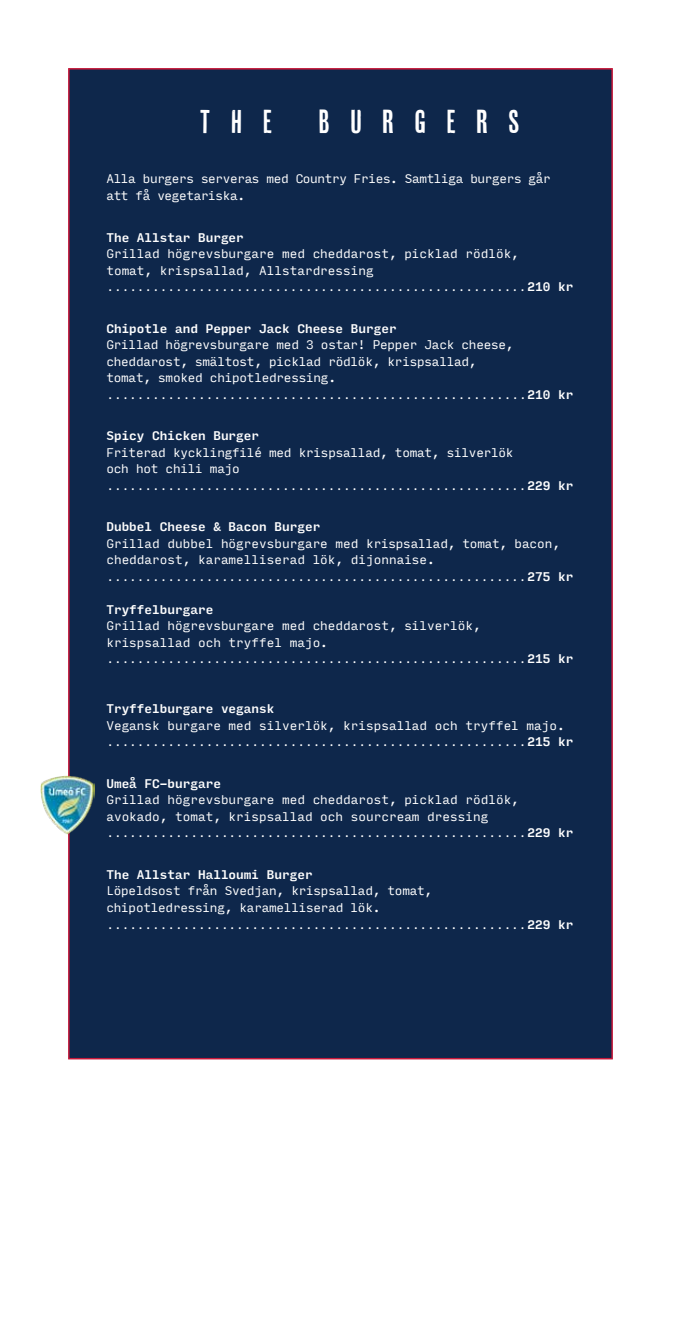
<style>
.page{position:relative;width:681px;height:1319px;background:#fff}
.page>*{position:absolute;margin:0;border:0;box-sizing:border-box;transform-origin:0 0}
.t1{font:33px "Cheap Pine Sans";letter-spacing:.6em;color:#fff}
.t2{font:12px/16.5px "Input Mono";color:#fff}
.t3{font:12px/16.5px "Input Mono";letter-spacing:-.02em;color:#fff}
.t4{font:500 12px "Input Mono";color:#fff}
.t5{font:200 12px/16.5px "Input Mono";color:#fff}
.s1{font-weight:200}
.s2{font-weight:500}
.s3{font-weight:400}
</style>
<div class="page">
<div style="left:68px;top:68px;width:544px;height:991px;background:#0e274b;border:2px solid #c51739"></div>
<img style="left:40px;top:775px;width:54px;height:59px">
<h1 class="t1" style="left:199px;top:103px;width:74px">THE</h1>
<h1 class="t1" style="left:318px;top:103px;width:203px">BURGERS</h1>
<p class="t3" style="left:106px;top:170px;width:445px">Alla burgers serveras med Country Fries. Samtliga burgers går att få vegetariska.</p>
<p class="t4" style="left:106px;top:226px;width:139px">The Allstar Burger</p>
<p class="t2" style="left:106px;top:244px;width:468px">Grillad högrevsburgare med cheddarost, picklad rödlök,<br>tomat, krispsallad, Allstardressing <span class="s1">.......................................................</span><span class="s2">210 kr</span></p>
<p class="t4" style="left:106px;top:317px;width:292px">Chipotle and Pepper Jack Cheese Burger</p>
<p class="t3" style="left:106px;top:335px;width:468px">Grillad högrevsburgare med 3 ostar! Pepper Jack cheese, cheddarost, smältost, picklad rödlök, krispsallad,<br>tomat, smoked chipotledressing. <span class="s1">.......................................................</span><span class="s2">210 kr</span></p>
<p class="t4" style="left:106px;top:425px;width:154px">Spicy Chicken Burger</p>
<p class="t3" style="left:106px;top:443px;width:468px">Friterad kycklingfilé med krispsallad, tomat, silverlök<br>och hot chili majo <span class="s1">.......................................................</span><span class="s2">229 kr</span></p>
<p class="t4" style="left:106px;top:516px;width:215px">Dubbel Cheese &amp; Bacon Burger</p>
<p class="t2" style="left:106px;top:534px;width:468px">Grillad dubbel högrevsburgare med krispsallad, tomat, bacon, cheddarost, karamelliserad lök, dijonnaise. <span class="s1">.......................................................</span><span class="s2">275 kr</span></p>
<p class="t4" style="left:106px;top:598px;width:108px">Tryffelburgare</p>
<p class="t2" style="left:106px;top:616px;width:468px">Grillad högrevsburgare med cheddarost, silverlök,<br>krispsallad och tryffel majo. <span class="s1">.......................................................</span><span class="s2">215 kr</span></p>
<p class="t4" style="left:106px;top:698px;width:169px">Tryffelburgare vegansk</p>
<p class="t5" style="left:106px;top:716px;width:468px"><span class="s3">Vegansk burgare med silverlök, krispsallad och tryffel majo. </span>.......................................................<span class="s2">215 kr</span></p>
<p class="t4" style="left:106px;top:772px;width:116px">Umeå FC-burgare</p>
<p class="t2" style="left:106px;top:790px;width:468px">Grillad högrevsburgare med cheddarost, picklad rödlök, avokado, tomat, krispsallad och sourcream dressing <span class="s1">.......................................................</span><span class="s2">229 kr</span></p>
<p class="t4" style="left:106px;top:863px;width:208px">The Allstar Halloumi Burger</p>
<p class="t3" style="left:106px;top:881px;width:468px">Löpeldsost från Svedjan, krispsallad, tomat,<br>chipotledressing, karamelliserad lök. <span class="s1">.......................................................</span><span class="s2">229 kr</span></p>
</div>
